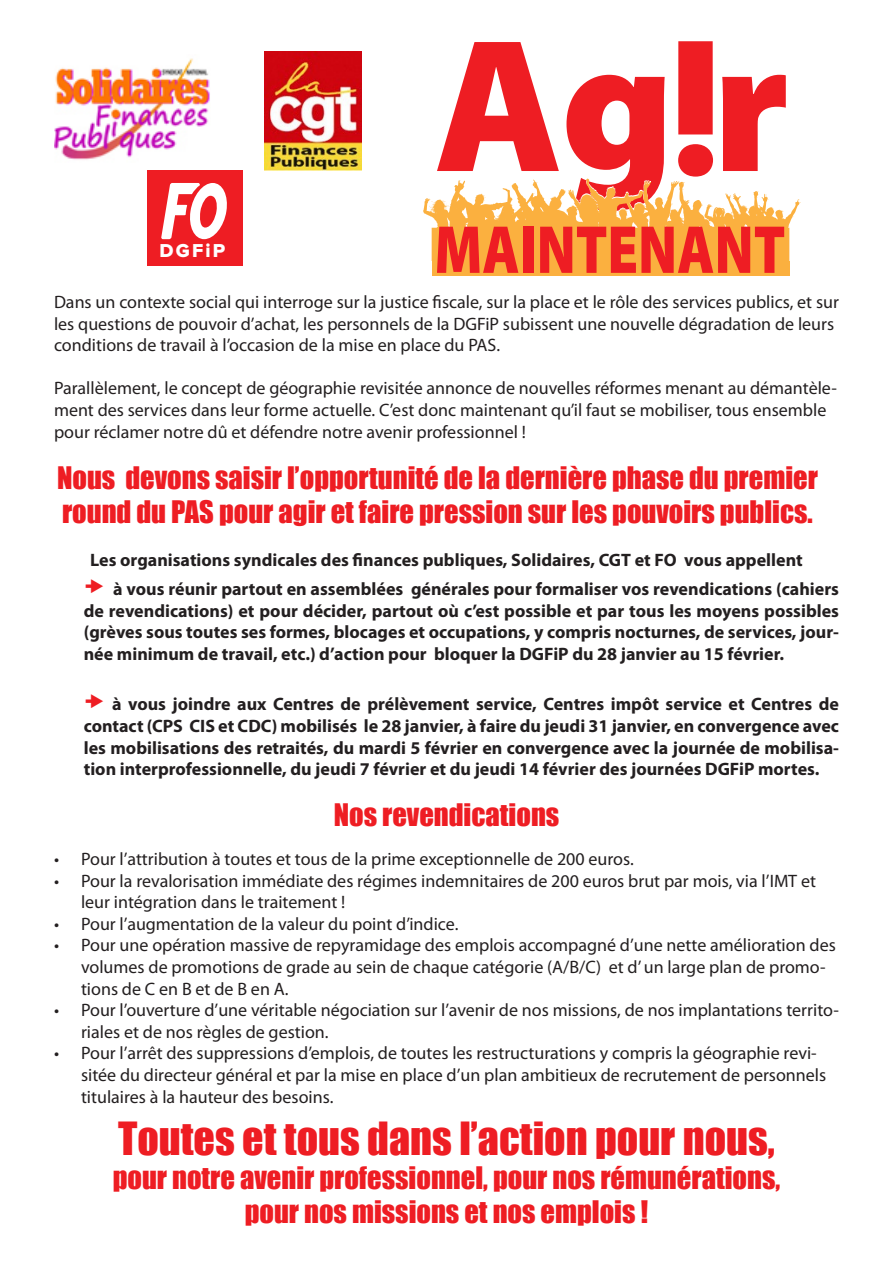
<style>
.page{position:relative;width:893px;height:1263px;background:#fff}
.page>*{position:absolute;margin:0;border:0;box-sizing:border-box;transform-origin:0 0}
.t1{font:900 191.25px "Myriad Pro";color:#ee1d23}
.t2{font:900 68.55px "Myriad Pro";color:#ee1d23;scale:.81 1}
.t3{font:42px "Impact";color:#ee1d23}
.t4{font:28.5px/34.2px "Impact";color:#ee1d23}
.t5{font:19.35px "Proxima Nova Extrabld";letter-spacing:.11em;color:#fff}
.t6{font:18px/21.6px "Myriad Pro";color:#231f20}
.t7{font:700 18px/21.6px "Myriad Pro";color:#231f20;text-align:justify}
</style>
<div class="page">
<div style="left:432px;top:261px;width:357px;height:15px;background:#fbb03f"></div>
<img style="left:54px;top:58px;width:156px;height:102px">
<img style="left:265px;top:51px;width:96px;height:119px">
<div style="left:147px;top:170px;width:95px;height:96px;background:#ee1d23"></div>
<svg style="left:161px;top:183px;width:66px;height:56px"></svg>
<svg style="left:423px;top:178px;width:376px;height:83px"></svg>
<p class="t5" style="left:160px;top:241px;width:67px">DGFiP</p>
<h1 class="t1" style="left:434px;top:-2px;width:357px">Ag r</h1>
<h2 class="t2" style="left:434px;top:211px;width:435px">MAINTENANT</h2>
<p class="t6" style="left:54px;top:291px;width:786px">Dans un contexte social qui interroge sur la justice fiscale, sur la place et le rôle des services publics, et sur les questions de pouvoir d’achat, les personnels de la DGFiP subissent une nouvelle dégradation de leurs conditions de travail à l’occasion de la mise en place du PAS.</p>
<p class="t6" style="left:54px;top:377px;width:784px">Parallèlement, le concept de géographie revisitée annonce de nouvelles réformes menant au démantèle&shy;ment des services dans leur forme actuelle. C’est donc maintenant qu’il faut se mobiliser, tous ensemble pour réclamer notre dû et défendre notre avenir professionnel !</p>
<p class="t4" style="left:57px;top:460px;width:762px">Nous devons saisir l’opportunité de la dernière phase du premier round du PAS pour agir et faire pression sur les pouvoirs publics.</p>
<p class="t7" style="left:90px;top:549px;width:714px">Les organisations syndicales des finances publiques, Solidaires, CGT et FO vous appellent</p>
<p class="t7" style="left:84px;top:578px;width:757px;text-indent:30px">à vous réunir partout en assemblées générales pour formaliser vos revendications (cahiers de revendications) et pour décider, partout où c’est possible et par tous les moyens possibles (grèves sous toutes ses formes, blocages et occupations, y compris nocturnes, de services, jour&shy;née minimum de travail, etc.) d’action pour bloquer la DGFiP du 28 janvier au 15 février.</p>
<p class="t7" style="left:84px;top:693px;width:757px;text-indent:28px">à vous joindre aux Centres de prélèvement service, Centres impôt service et Centres de contact (CPS CIS et CDC) mobilisés le 28 janvier, à faire du jeudi 31 janvier, en convergence avec les mobilisations des retraités, du mardi 5 février en convergence avec la journée de mobilisa&shy;tion interprofessionnelle, du jeudi 7 février et du jeudi 14 février des journées DGFiP mortes.</p>
<p class="t4" style="left:334px;top:797px;width:227px">Nos revendications</p>
<p class="t6" style="left:54px;top:848px;width:581px">• Pour l’attribution à toutes et tous de la prime exceptionnelle de 200 euros.</p>
<p class="t6" style="left:81px;top:869px;width:736px;text-indent:-27px">• Pour la revalorisation immédiate des régimes indemnitaires de 200 euros brut par mois, via l’IMT et leur intégration dans le traitement !</p>
<p class="t6" style="left:54px;top:913px;width:406px">• Pour l’augmentation de la valeur du point d’indice.</p>
<p class="t6" style="left:81px;top:934px;width:756px;text-indent:-27px">• Pour une opération massive de repyramidage des emplois accompagné d’une nette amélioration des volumes de promotions de grade au sein de chaque catégorie (A/B/C) et d’ un large plan de promo&shy;tions de C en B et de B en A.</p>
<p class="t6" style="left:81px;top:999px;width:759px;text-indent:-27px">• Pour l’ouverture d’une véritable négociation sur l’avenir de nos missions, de nos implantations territo&shy;riales et de nos règles de gestion.</p>
<p class="t6" style="left:81px;top:1042px;width:747px;text-indent:-27px">• Pour l’arrêt des suppressions d’emplois, de toutes les restructurations y compris la géographie revi&shy;sitée du directeur général et par la mise en place d’un plan ambitieux de recrutement de personnels titulaires à la hauteur des besoins.</p>
<p class="t3" style="left:118px;top:1106px;width:658px">Toutes et tous dans l’action pour nous,</p>
<p class="t4" style="left:113px;top:1160px;width:669px">pour notre avenir professionnel, pour nos rémunérations,</p>
<p class="t4" style="left:245px;top:1194px;width:405px">pour nos missions et nos emplois !</p>
</div>
